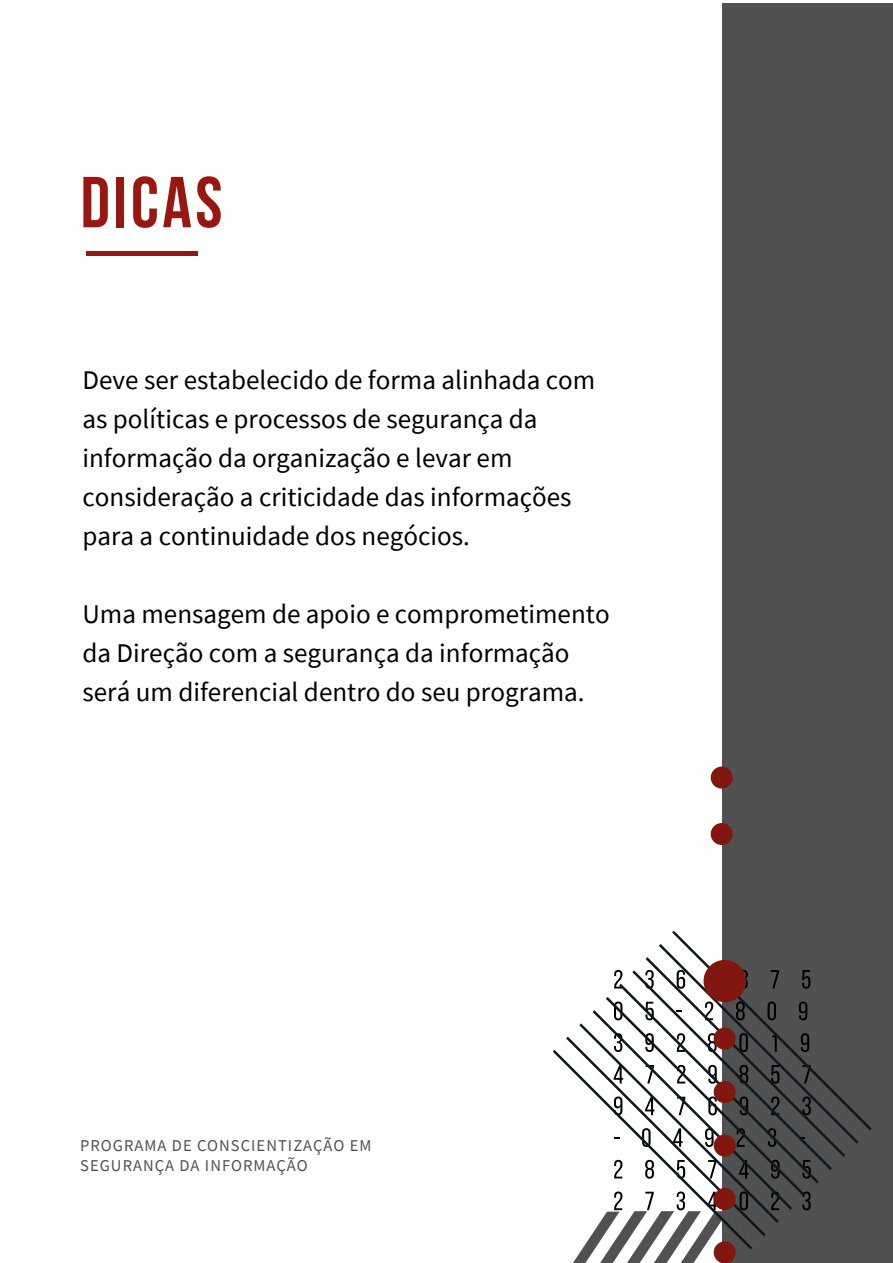
<style>
.page{position:relative;width:893px;height:1263px;background:#fff}
.page>*{position:absolute;margin:0;border:0;box-sizing:border-box;transform-origin:0 0}
.t1{font:700 72px "Bebas Neue";letter-spacing:.05em;color:#981711}
.t2{font:27px/39px "Source Sans Pro";color:#000}
.t3{font:16.5px/19.8px "Source Sans Pro";letter-spacing:.065em;color:#515151}
</style>
<div class="page">
<div style="left:723px;top:4px;width:170px;height:1259px;background:#515151"></div>
<hr style="left:87px;top:252px;width:111px;height:4px;background:#981711">
<svg style="left:553px;top:931px;width:319px;height:332px"></svg>
<div style="left:711px;top:767px;width:22px;height:22px;background:#81170f;border-radius:50%"></div>
<div style="left:714px;top:1028px;width:22px;height:22px;background:#81170f;border-radius:50%"></div>
<div style="left:704px;top:960px;width:42px;height:42px;background:#81170f;border-radius:50%"></div>
<div style="left:714px;top:1081px;width:22px;height:22px;background:#81170f;border-radius:50%"></div>
<div style="left:714px;top:1134px;width:22px;height:22px;background:#81170f;border-radius:50%"></div>
<div style="left:714px;top:1188px;width:22px;height:22px;background:#81170f;border-radius:50%"></div>
<div style="left:714px;top:1241px;width:22px;height:22px;background:#81170f;border-radius:50%"></div>
<div style="left:711px;top:823px;width:22px;height:22px;background:#81170f;border-radius:50%"></div>
<h1 class="t1" style="left:81px;top:163px;width:143px">DICAS</h1>
<p class="t2" style="left:83px;top:360px;width:514px">Deve ser estabelecido de forma alinhada com as políticas e processos de segurança da informação da organização e levar em consideração a criticidade das informações para a continuidade dos negócios.</p>
<p class="t2" style="left:83px;top:594px;width:529px">Uma mensagem de apoio e comprometimento da Direção com a segurança da informação será um diferencial dentro do seu programa.</p>
<p class="t3" style="left:80px;top:1136px;width:293px">PROGRAMA DE CONSCIENTIZAÇÃO EM<br>SEGURANÇA DA INFORMAÇÃO</p>
</div>
